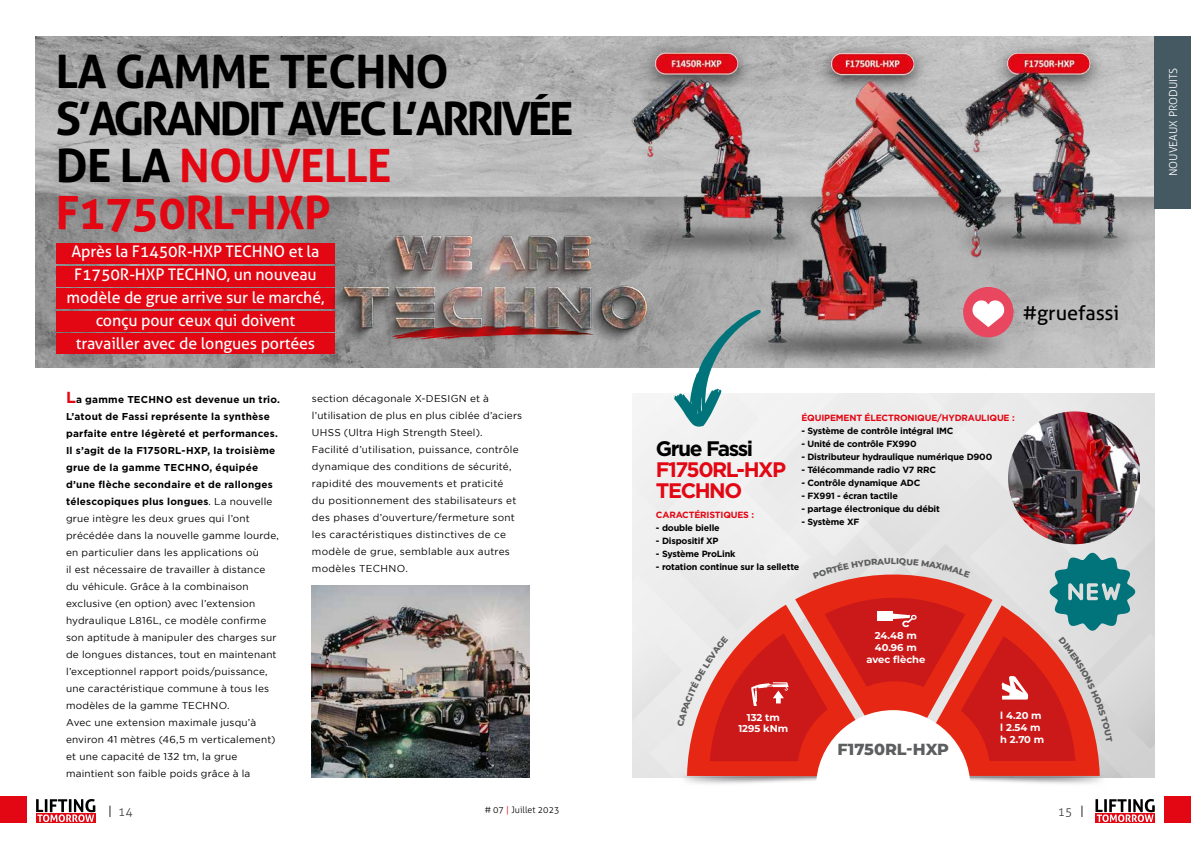
<style>
.page{position:relative;width:1191px;height:842px;background:#fff}
.page>*{position:absolute;margin:0;border:0;box-sizing:border-box;transform-origin:0 0}
.t1{font:700 46px/47px "Aller";letter-spacing:-.02em;color:#000}
.t2{font:700 21px/21px "Gotham";letter-spacing:-.07em;color:#e30613}
.t3{font:700 21px "Gotham";letter-spacing:-.07em;color:#000}
.t4{font:20px "Aller";color:#000}
.t5{font:16px/23px "Aller";letter-spacing:-.01em;color:#fff;text-align:center}
.t6{font:800 16px "Montserrat";color:#5d5e5f}
.t7{font:300 12px "Aller";color:#3c3c3b}
.t8{font:300 11px "Aller";color:#fff}
.t9{font:10px/17px "Gotham";letter-spacing:.02em;color:#000}
.t10{font:700 10px/11.9px "Montserrat";color:#fff;text-align:center}
.t11{font:700 9px "Gotham";letter-spacing:-.02em;color:#000}
.t12{font:700 9px "Gotham";letter-spacing:-.02em;color:#e30613}
.t13{font:300 9px "Aller";color:#000}
.s1{color:#e30613}
.s2{font-weight:700;font-size:16px;color:#e30613}
.s3{font-weight:700}
.s4{color:#000}
</style>
<div class="page">
<div style="left:36px;top:813px;width:60px;height:10px;background:#e30613"></div>
<svg style="left:36px;top:799px;width:59px;height:23px"></svg>
<div style="left:1095px;top:813px;width:60px;height:10px;background:#e30613"></div>
<svg style="left:1095px;top:799px;width:59px;height:23px"></svg>
<img style="left:35px;top:36px;width:573px;height:332px">
<div style="left:1155px;top:36px;width:36px;height:172px;background:#455963"></div>
<div style="left:1164px;top:797px;width:27px;height:26px;background:#e30613"></div>
<div style="left:0;top:797px;width:26px;height:26px;background:#e30613"></div>
<img style="left:1095px;top:799px;width:39px;height:10px">
<div style="left:56px;top:244px;width:278px;height:20px;background:#e30613"></div>
<div style="left:56px;top:266px;width:278px;height:20px;background:#e30613"></div>
<div style="left:56px;top:288px;width:278px;height:21px;background:#e30613"></div>
<div style="left:56px;top:311px;width:278px;height:20px;background:#e30613"></div>
<div style="left:56px;top:334px;width:278px;height:20px;background:#e30613"></div>
<img style="left:608px;top:36px;width:550px;height:332px">
<img style="left:314px;top:176px;width:361px;height:173px">
<div style="left:963px;top:287px;width:50px;height:50px;background:#e9465f;border-radius:50%"></div>
<svg style="left:972px;top:300px;width:33px;height:27px"></svg>
<svg style="left:674px;top:310px;width:86px;height:117px"></svg>
<img style="left:312px;top:586px;width:217px;height:191px">
<img style="left:1008px;top:411px;width:132px;height:133px">
<svg style="left:677px;top:553px;width:458px;height:231px;background:#d67e79"></svg>
<h1 class="t1" style="left:56px;top:48px;width:519px">LA GAMME TECHNO<br>S’AGRANDIT AVEC L’ARRIVÉE<br>DE LA <span class="s1">NOUVELLE<br>F1750RL-HXP</span></h1>
<h3 class="t5" style="left:67px;top:240px;width:259px">Après la F1450R-HXP TECHNO et la<br>F1750R-HXP TECHNO, un nouveau modèle de grue arrive sur le marché, conçu pour ceux qui doivent travailler avec de longues portées</h3>
<p class="t9" style="left:66px;top:390px;width:215px"><span class="s2">L</span><span class="s3">a gamme TECHNO est devenue un trio.<br>L’atout de Fassi représente la synthèse parfaite entre légèreté et performances.<br>Il s’agit de la F1750RL-HXP, la troisième grue de la gamme TECHNO, équipée d’une flèche secondaire et de rallonges télescopiques plus longues</span>. La nouvelle grue intègre les deux grues qui l’ont précédée dans la nouvelle gamme lourde, en particulier dans les applications où<br>il est nécessaire de travailler à distance du véhicule. Grâce à la combinaison exclusive (en option) avec l’extension hydraulique L816L, ce modèle confirme son aptitude à manipuler des charges sur de longues distances, tout en maintenant l’exceptionnel rapport poids/puissance, une caractéristique commune à tous les modèles de la gamme TECHNO.<br>Avec une extension maximale jusqu’à environ 41 mètres (46,5 m verticalement) et une capacité de 132 tm, la grue maintient son faible poids grâce à la</p>
<p class="t9" style="left:312px;top:390px;width:212px">section décagonale X-DESIGN et à l’utilisation de plus en plus ciblée d’aciers UHSS (Ultra High Strength Steel).<br>Facilité d’utilisation, puissance, contrôle dynamique des conditions de sécurité, rapidité des mouvements et praticité<br>du positionnement des stabilisateurs et des phases d’ouverture/fermeture sont les caractéristiques distinctives de ce modèle de grue, semblable aux autres modèles TECHNO.</p>
<h3 class="t4" style="left:1022px;top:301px;width:98px">#gruefassi</h3>
<p class="t12" style="left:801px;top:412px;width:215px">ÉQUIPEMENT ÉLECTRONIQUE/HYDRAULIQUE :</p>
<p class="t11" style="left:801px;top:425px;width:154px">- Système de contrôle intégral IMC</p>
<p class="t11" style="left:801px;top:438px;width:117px">- Unité de contrôle FX990</p>
<p class="t11" style="left:801px;top:451px;width:192px">- Distributeur hydraulique numérique D900</p>
<p class="t11" style="left:801px;top:464px;width:136px">- Télécommande radio V7 RRC</p>
<p class="t11" style="left:801px;top:477px;width:121px">- Contrôle dynamique ADC</p>
<p class="t11" style="left:801px;top:490px;width:98px">- FX991 - écran tactile</p>
<p class="t11" style="left:801px;top:503px;width:140px">- partage électronique du débit</p>
<p class="t11" style="left:801px;top:516px;width:60px">- Système XF</p>
<h2 class="t3" style="left:656px;top:434px;width:99px">Grue Fassi</h2>
<h2 class="t2" style="left:656px;top:458px;width:132px">F1750RL-HXP<br>TECHNO</h2>
<p class="t12" style="left:656px;top:509px;width:100px">CARACTÉRISTIQUES :</p>
<p class="t11" style="left:656px;top:522px;width:65px">- double bielle</p>
<p class="t11" style="left:656px;top:535px;width:64px">- Dispositif XP</p>
<p class="t11" style="left:656px;top:548px;width:81px">- Système ProLink</p>
<p class="t11" style="left:656px;top:561px;width:145px">- rotation continue sur la sellette</p>
<p class="t10" style="left:866px;top:629px;width:61px">24.48 m<br>40.96 m avec flèche</p>
<p class="t10" style="left:738px;top:710px;width:51px">132 tm<br>1295 kNm</p>
<h3 class="t6" style="left:837px;top:737px;width:113px">F1750RL-HXP</h3>
<p class="t10" style="left:1000px;top:709px;width:46px;text-align:left">l 4.20 m l 2.54 m h 2.70 m</p>
<p class="t7" style="left:108px;top:804px;width:26px"><span class="s4">|</span> 14</p>
<p class="t13" style="left:484px;top:804px;width:77px"># 07 <span class="s1">|</span> Juillet 2023</p>
<p class="t7" style="left:1057px;top:804px;width:28px">15 <span class="s4">|</span></p>
<p class="t8" style="left:1166px;top:176px;width:110px;rotate:-90deg">NOUVEAUX PRODUITS</p>
</div>
